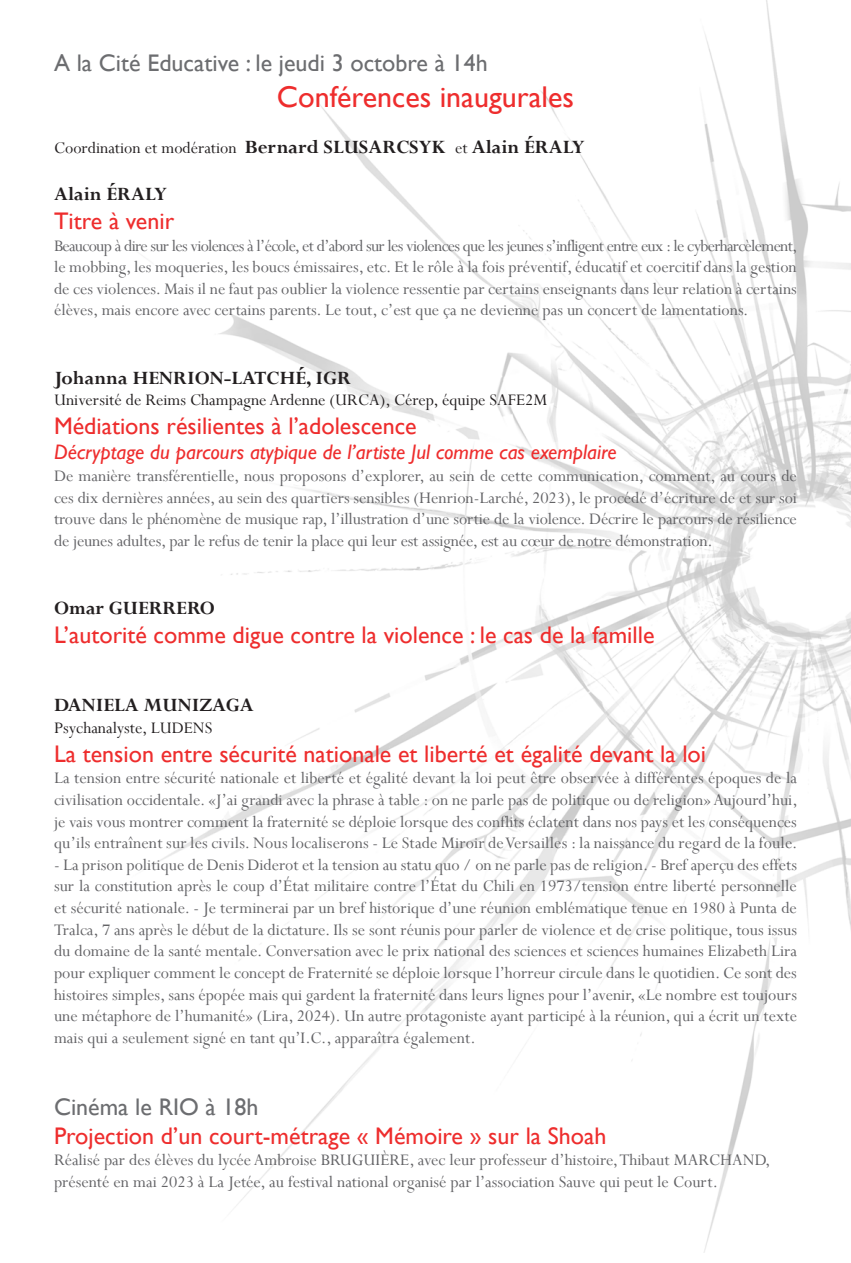
<style>
.page{position:relative;width:851px;height:1263px;background:#fff}
.page>*{position:absolute;margin:0;border:0;box-sizing:border-box;transform-origin:0 0}
.t1{font:30px "Gill Sans";color:#ee2d2d}
.t2{font:24px "Gill Sans";color:#ee2d2d}
.t3{font:24px "Gill Sans";color:#6c6d70}
.t4{font:700 21px "Perpetua";color:#231f20}
.t5{font:italic 21px "Gill Sans";color:#ee2d2d}
.t6{font:18px/21.6px "Perpetua";color:#636366;text-align:justify}
.t7{font:18px "Perpetua";color:#231f20}
.s1{font-weight:400;font-size:18px}
</style>
<div class="page">
<img style="left:153px;top:0;width:697px;height:1253px">
<h2 class="t3" style="left:54px;top:49px;width:435px">A la Cité Educative : le jeudi 3 octobre à 14h</h2>
<h1 class="t1" style="left:277px;top:79px;width:299px">Conférences inaugurales</h1>
<p class="t4" style="left:54px;top:136px;width:532px"><span class="s1">Coordination et modération</span> Bernard SLUSARCSYK <span class="s1">et</span> Alain ÉRALY</p>
<p class="t4" style="left:54px;top:183px;width:115px">Alain ÉRALY</p>
<h2 class="t2" style="left:54px;top:207px;width:122px">Titre à venir</h2>
<p class="t6" style="left:54px;top:235px;width:745px">Beaucoup à dire sur les violences à l’école, et d’abord sur les violences que les jeunes s’infligent entre eux : le cyberharcèlement, le mobbing, les moqueries, les boucs émissaires, etc. Et le rôle à la fois préventif, éducatif et coercitif dans la gestion de ces violences. Mais il ne faut pas oublier la violence ressentie par certains enseignants dans leur relation à certains élèves, mais encore avec certains parents. Le tout, c’est que ça ne devienne pas un concert de lamentations.</p>
<p class="t4" style="left:54px;top:367px;width:298px">Johanna HENRION-LATCHÉ, IGR</p>
<p class="t7" style="left:54px;top:391px;width:495px">Université de Reims Champagne Ardenne (URCA), Cérep, équipe SAFE2M</p>
<h2 class="t2" style="left:54px;top:412px;width:364px">Médiations résilientes à l’adolescence</h2>
<p class="t5" style="left:54px;top:440px;width:564px">Décryptage du parcours atypique de l’artiste Jul comme cas exemplaire</p>
<p class="t6" style="left:54px;top:466px;width:744px">De manière transférentielle, nous proposons d’explorer, au sein de cette communication, comment, au cours de ces dix dernières années, au sein des quartiers sensibles (Henrion-Larché, 2023), le procédé d’écriture de et sur soi trouve dans le phénomène de musique rap, l’illustration d’une sortie de la violence. Décrire le parcours de résilience de jeunes adultes, par le refus de tenir la place qui leur est assignée, est au cœur de notre démonstration.</p>
<p class="t4" style="left:54px;top:597px;width:162px">Omar GUERRERO</p>
<h2 class="t2" style="left:54px;top:621px;width:602px">L’autorité comme digue contre la violence : le cas de la famille</h2>
<p class="t4" style="left:54px;top:694px;width:201px">DANIELA MUNIZAGA</p>
<p class="t7" style="left:54px;top:718px;width:160px">Psychanalyste, LUDENS</p>
<h2 class="t2" style="left:54px;top:740px;width:653px">La tension entre sécurité nationale et liberté et égalité devant la loi</h2>
<p class="t6" style="left:54px;top:768px;width:745px">La tension entre sécurité nationale et liberté et égalité devant la loi peut être observée à différentes époques de la civilisation occidentale. «J’ai grandi avec la phrase à table : on ne parle pas de politique ou de religion» Aujourd’hui, je vais vous montrer comment la fraternité se déploie lorsque des conflits éclatent dans nos pays et les conséquences qu’ils entraînent sur les civils. Nous localiserons - Le Stade Miroir de Versailles : la naissance du regard de la foule.</p>
<p class="t6" style="left:54px;top:855px;width:744px">- La prison politique de Denis Diderot et la tension au statu quo / on ne parle pas de religion. - Bref aperçu des effets sur la constitution après le coup d’État militaire contre l’État du Chili en 1973/tension entre liberté personnelle et sécurité nationale. - Je terminerai par un bref historique d’une réunion emblématique tenue en 1980 à Punta de Tralca, 7 ans après le début de la dictature. Ils se sont réunis pour parler de violence et de crise politique, tous issus du domaine de la santé mentale. Conversation avec le prix national des sciences et sciences humaines Elizabeth Lira pour expliquer comment le concept de Fraternité se déploie lorsque l’horreur circule dans le quotidien. Ce sont des histoires simples, sans épopée mais qui gardent la fraternité dans leurs lignes pour l’avenir, «Le nombre est toujours une métaphore de l’humanité» (Lira, 2024). Un autre protagoniste ayant participé à la réunion, qui a écrit un texte mais qui a seulement signé en tant qu’I.C., apparaîtra également.</p>
<h2 class="t3" style="left:54px;top:1093px;width:206px">Cinéma le RIO à 18h</h2>
<h2 class="t2" style="left:54px;top:1121px;width:553px">Projection d’un court-métrage « Mémoire » sur la Shoah</h2>
<p class="t6" style="left:54px;top:1150px;width:718px">Réalisé par des élèves du lycée Ambroise BRUGUIÈRE, avec leur professeur d’histoire, Thibaut MARCHAND, présenté en mai 2023 à La Jetée, au festival national organisé par l’association Sauve qui peut le Court.</p>
</div>
